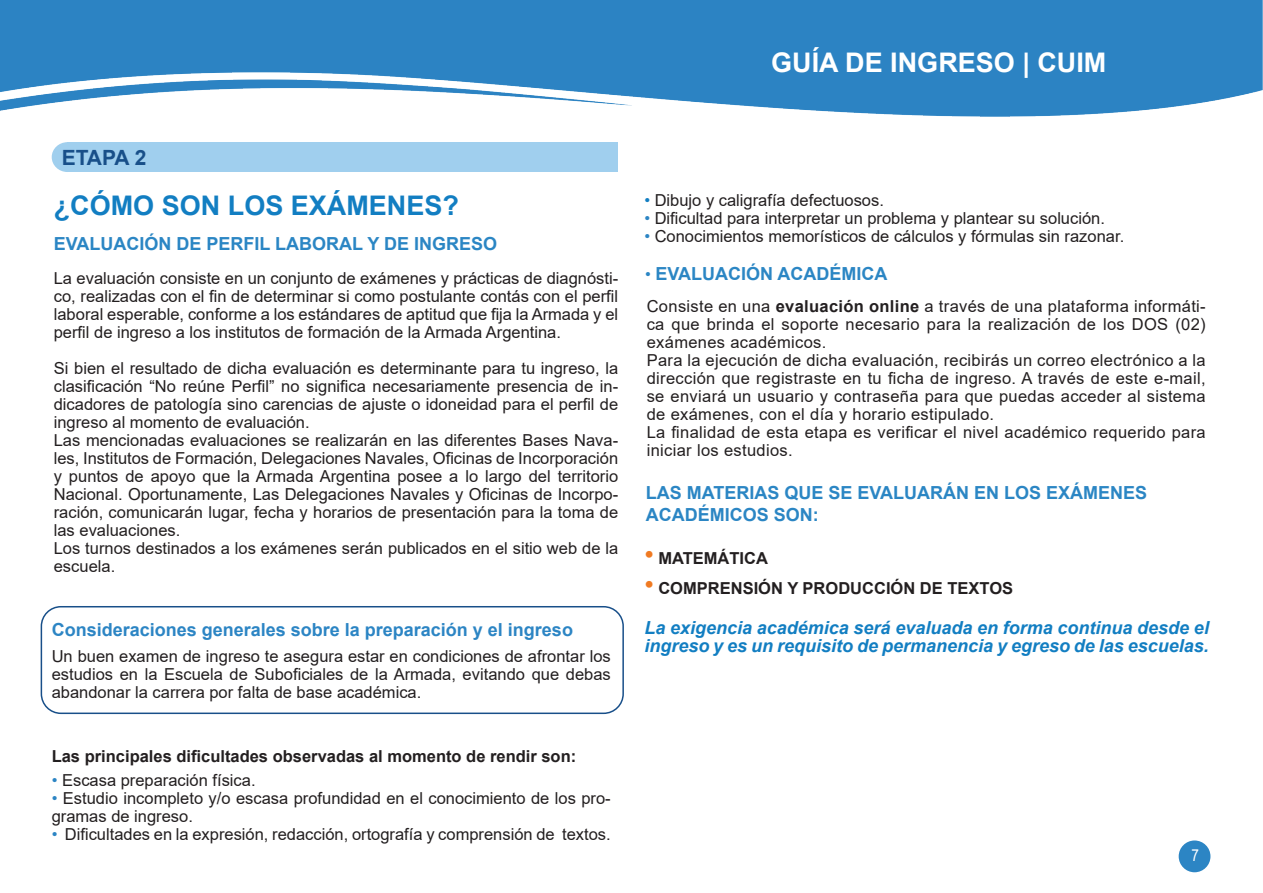
<style>
.page{position:relative;width:1263px;height:893px;background:#fff}
.page>*{position:absolute;margin:0;border:0;box-sizing:border-box;transform-origin:0 0}
.t1{font:700 27px "Arial";color:#127ec2}
.t2{font:700 27px "Arial";color:#fff}
.t3{font:700 21px "Arial";letter-spacing:-.035em;color:#184f89}
.t4{font:italic 700 18px/18px "Arial";color:#127ec2}
.t5{font:700 18px/21.6px "Arial";color:#2b86c4}
.t6{font:700 18px "Arial";color:#2c85c4}
.t7{font:16.5px/18px "Arial";color:#231f20;text-align:justify}
.t8{font:700 16.5px "Arial";color:#231f20}
.t9{font:16.5px/18px "Arial";letter-spacing:.02em;color:#231f20}
.t10{font:16.5px "Arial Narrow";color:#fff}
.s1{color:#2c85c4}
.s2{color:#127ec2}
.s3{font-weight:400;font-size:16.5px}
.s4{font-weight:700}
.s5{font-weight:400;font-size:27px;color:#f07a22}
</style>
<div class="page">
<img style="left:0;top:0;width:1263px;height:116px">
<div style="left:67px;top:142px;width:550px;height:30px;background:#a0cfee"></div>
<div style="left:52px;top:143px;width:30px;height:28px;background:#a0cfee;border-radius:50%"></div>
<div style="left:52px;top:142px;width:31px;height:30px;border:2px solid #a0cfee;border-radius:50%"></div>
<div style="left:41px;top:606px;width:583px;height:108px;border:2px solid #184f89;border-radius:20px"></div>
<div style="left:1179px;top:840px;width:31px;height:32px;background:#2c85c4;border-radius:50%"></div>
<p class="t2" style="left:771px;top:44px;width:337px">GUÍA DE INGRESO | CUIM</p>
<p class="t3" style="left:62px;top:143px;width:86px">ETAPA 2</p>
<p class="t1" style="left:54px;top:187px;width:407px">¿CÓMO SON LOS EXÁMENES?</p>
<p class="t5" style="left:54px;top:233px;width:445px">EVALUACIÓN DE PERFIL LABORAL Y DE INGRESO</p>
<p class="t7" style="left:54px;top:269px;width:566px">La evaluación consiste en un conjunto de exámenes y prácticas de diagnósti&shy;co, realizadas con el fin de determinar si como postulante contás con el perfil laboral esperable, conforme a los estándares de aptitud que fija la Armada y el perfil de ingreso a los institutos de formación de la Armada Argentina.</p>
<p class="t7" style="left:54px;top:359px;width:566px">Si bien el resultado de dicha evaluación es determinante para tu ingreso, la clasificación “No reúne Perfil” no significa necesariamente presencia de in&shy;dicadores de patología sino carencias de ajuste o idoneidad para el perfil de ingreso al momento de evaluación.</p>
<p class="t7" style="left:54px;top:431px;width:566px">Las mencionadas evaluaciones se realizarán en las diferentes Bases Nava&shy;les, Institutos de Formación, Delegaciones Navales, Oficinas de Incorporación y puntos de apoyo que la Armada Argentina posee a lo largo del territorio Nacional. Oportunamente, Las Delegaciones Navales y Oficinas de Incorpo&shy;ración, comunicarán lugar, fecha y horarios de presentación para la toma de las evaluaciones.</p>
<p class="t7" style="left:54px;top:539px;width:566px">Los turnos destinados a los exámenes serán publicados en el sitio web de la escuela.</p>
<p class="t6" style="left:52px;top:617px;width:523px">Consideraciones generales sobre la preparación y el ingreso</p>
<p class="t7" style="left:52px;top:647px;width:560px">Un buen examen de ingreso te asegura estar en condiciones de afrontar los estudios en la Escuela de Suboficiales de la Armada, evitando que debas abandonar la carrera por falta de base académica.</p>
<p class="t8" style="left:52px;top:744px;width:526px">Las principales dificultades observadas al momento de rendir son:</p>
<p class="t7" style="left:52px;top:771px;width:205px"><span class="s1">•</span> Escasa preparación física.</p>
<p class="t7" style="left:52px;top:789px;width:560px"><span class="s1">•</span> Estudio incompleto y/o escasa profundidad en el conocimiento de los pro&shy;gramas de ingreso.</p>
<p class="t7" style="left:52px;top:825px;width:560px"><span class="s1">•</span> Dificultades en la expresión, redacción, ortografía y comprensión de textos.</p>
<p class="t7" style="left:644px;top:191px;width:241px"><span class="s2">•</span> Dibujo y caligrafía defectuosos.</p>
<p class="t7" style="left:644px;top:209px;width:462px"><span class="s1">•</span> Dificultad para interpretar un problema y plantear su solución.</p>
<p class="t7" style="left:644px;top:227px;width:481px"><span class="s1">•</span> Conocimientos memorísticos de cálculos y fórmulas sin razonar.</p>
<p class="t5" style="left:645px;top:263px;width:244px"><span class="s3">•</span> EVALUACIÓN ACADÉMICA</p>
<p class="t7" style="left:647px;top:297px;width:560px">Consiste en una <span class="s4">evaluación online</span> a través de una plataforma informáti&shy;ca que brinda el soporte necesario para la realización de los DOS (02) exámenes académicos.</p>
<p class="t7" style="left:647px;top:351px;width:560px">Para la ejecución de dicha evaluación, recibirás un correo electrónico a la dirección que registraste en tu ficha de ingreso. A través de este e-mail, se enviará un usuario y contraseña para que puedas acceder al sistema de exámenes, con el día y horario estipulado.</p>
<p class="t9" style="left:647px;top:423px;width:560px">La finalidad de esta etapa es verificar el nivel académico requerido para iniciar los estudios.</p>
<p class="t5" style="left:646px;top:482px;width:503px">LAS MATERIAS QUE SE EVALUARÁN EN LOS EXÁMENES<br>ACADÉMICOS SON:</p>
<p class="t8" style="left:644px;top:546px;width:125px"><span class="s5">•</span> MATEMÁTICA</p>
<p class="t8" style="left:644px;top:576px;width:370px"><span class="s5">•</span> COMPRENSIÓN Y PRODUCCIÓN DE TEXTOS</p>
<p class="t4" style="left:644px;top:619px;width:566px">La exigencia académica será evaluada en forma continua desde el ingreso y es un requisito de permanencia y egreso de las escuelas.</p>
<p class="t10" style="left:1191px;top:843px;width:9px">7</p>
</div>
